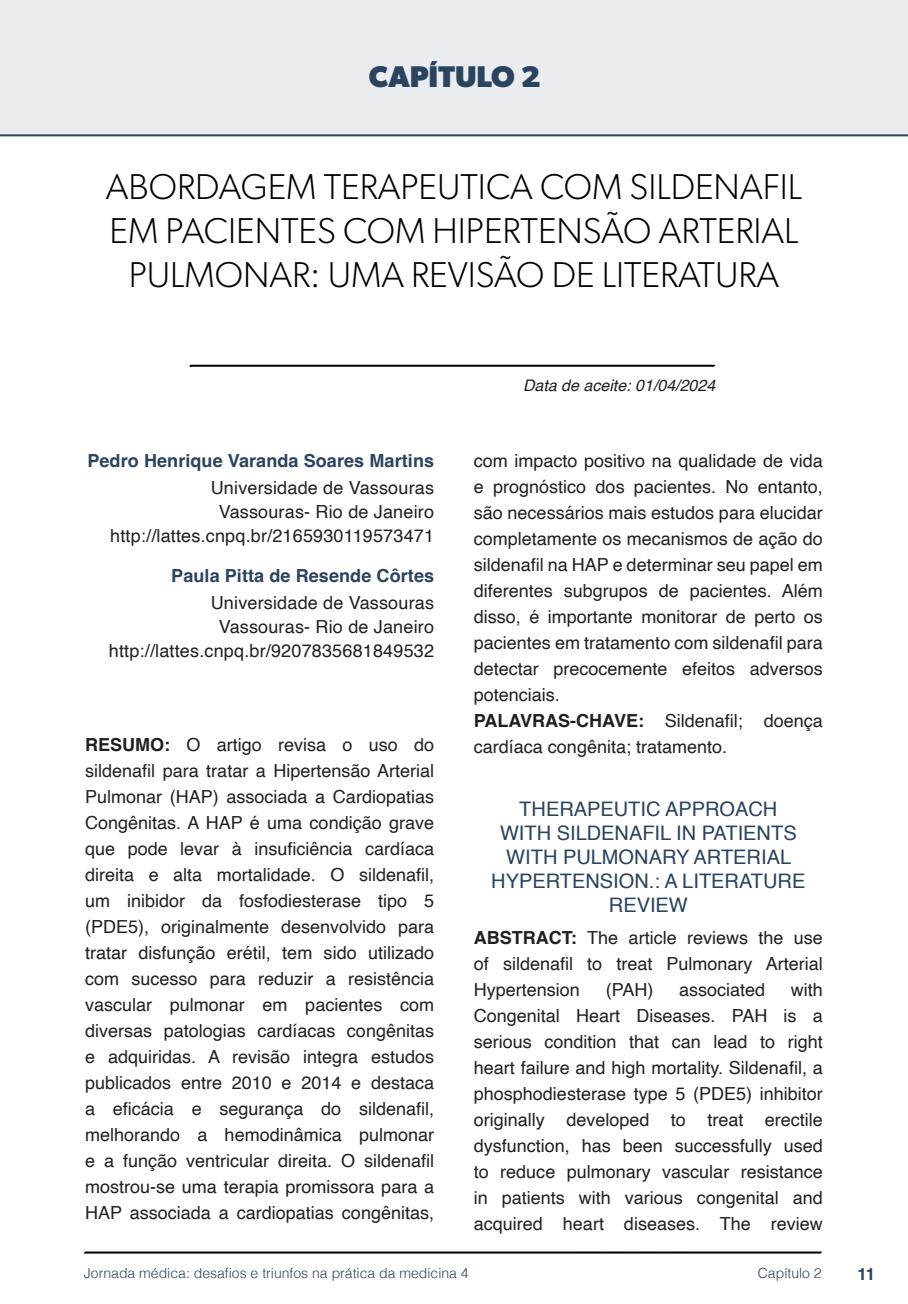
<style>
.page{position:relative;width:908px;height:1304px;background:#fff}
.page>*{position:absolute;margin:0;border:0;box-sizing:border-box;transform-origin:0 0}
.nome_artigos{font:300 36px/44px "Gibson";color:#000;text-align:center}
.capítulos{font:700 30px "Gibson";color:#2a435e}
.título_Inglês{font:20px/24px "Helvetica";color:#2a435e;text-align:center}
.Resumos_e_PC_TXT{font:18px/26px "Helvetica";color:#231f20;text-align:justify}
.info_autores{font:18px "Helvetica";letter-spacing:.01em;color:#231f20}
.nome_autores{font:700 18px "Helvetica";letter-spacing:.005em;color:#2a435e}
.t1{font:700 16.8px "Helvetica";color:#2a435e}
.t2{font:italic 16px "Helvetica";color:#231f20}
.t3{font:300 14px "Helvetica";color:#2a435e}
.s1{font-weight:700}
</style>
<div class="page">
<svg style="left:84px;top:1251px;width:737px;height:3px;background:#515151"></svg>
<div style="left:0;top:0;width:907px;height:136px;background:#eaecef"></div>
<svg style="left:189px;top:364px;width:526px;height:3px;background:#4f4f4f"></svg>
<div style="left:44px;top:72px;width:68px;height:61px;background:#eaecef"></div>
<p class="capítulos" style="left:369px;top:58px;width:173px">CAPÍTULO 2</p>
<p class="nome_artigos" style="left:106px;top:164px;width:697px">ABORDAGEM TERAPEUTICA COM SILDENAFIL<br>EM PACIENTES COM HIPERTENSÃO ARTERIAL<br>PULMONAR: UMA REVISÃO DE LITERATURA</p>
<p class="nome_autores" style="left:87px;top:450px;width:348px">Pedro Henrique Varanda Soares Martins</p>
<p class="info_autores" style="left:211px;top:474px;width:225px">Universidade de Vassouras</p>
<p class="info_autores" style="left:219px;top:498px;width:217px">Vassouras- Rio de Janeiro</p>
<p class="info_autores" style="left:110px;top:522px;width:325px">http://lattes.cnpq.br/2165930119573471</p>
<p class="nome_autores" style="left:171px;top:564px;width:264px">Paula Pitta de Resende Côrtes</p>
<p class="info_autores" style="left:211px;top:589px;width:225px">Universidade de Vassouras</p>
<p class="info_autores" style="left:219px;top:613px;width:217px">Vassouras- Rio de Janeiro</p>
<p class="info_autores" style="left:109px;top:637px;width:326px">http://lattes.cnpq.br/9207835681849532</p>
<p class="Resumos_e_PC_TXT" style="left:85px;top:732px;width:350px"><span class="s1">RESUMO:</span> O artigo revisa o uso do sildenafil para tratar a Hipertensão Arterial Pulmonar (HAP) associada a Cardiopatias Congênitas. A HAP é uma condição grave que pode levar à insuficiência cardíaca direita e alta mortalidade. O sildenafil, um inibidor da fosfodiesterase tipo 5 (PDE5), originalmente desenvolvido para tratar disfunção erétil, tem sido utilizado com sucesso para reduzir a resistência vascular pulmonar em pacientes com diversas patologias cardíacas congênitas e adquiridas. A revisão integra estudos publicados entre 2010 e 2014 e destaca a eficácia e segurança do sildenafil, melhorando a hemodinâmica pulmonar e a função ventricular direita. O sildenafil mostrou-se uma terapia promissora para a HAP associada a cardiopatias congênitas,</p>
<p class="t2" style="left:523px;top:373px;width:194px">Data de aceite: 01/04/2024</p>
<p class="Resumos_e_PC_TXT" style="left:473px;top:448px;width:350px">com impacto positivo na qualidade de vida e prognóstico dos pacientes. No entanto, são necessários mais estudos para elucidar completamente os mecanismos de ação do sildenafil na HAP e determinar seu papel em diferentes subgrupos de pacientes. Além disso, é importante monitorar de perto os pacientes em tratamento com sildenafil para detectar precocemente efeitos adversos potenciais.</p>
<p class="Resumos_e_PC_TXT" style="left:473px;top:708px;width:350px"><span class="s1">PALAVRAS-CHAVE:</span> Sildenafil; doença cardíaca congênita; tratamento.</p>
<p class="título_Inglês" style="left:491px;top:798px;width:315px">THERAPEUTIC APPROACH<br>WITH SILDENAFIL IN PATIENTS<br>WITH PULMONARY ARTERIAL<br>HYPERTENSION.: A LITERATURE<br>REVIEW</p>
<p class="Resumos_e_PC_TXT" style="left:473px;top:925px;width:350px"><span class="s1">ABSTRACT:</span> The article reviews the use of sildenafil to treat Pulmonary Arterial Hypertension</p>
<p class="Resumos_e_PC_TXT" style="left:605px;top:977px;width:49px">(PAH)</p>
<p class="Resumos_e_PC_TXT" style="left:678px;top:977px;width:88px">associated</p>
<p class="Resumos_e_PC_TXT" style="left:473px;top:977px;width:350px;text-indent:317px">with Congenital Heart Diseases. PAH is a serious condition that can lead to right heart failure and high mortality. Sildenafil, a phosphodiesterase type 5 (PDE5) inhibitor originally developed to treat erectile dysfunction, has been successfully used to reduce pulmonary vascular resistance in patients with various congenital and acquired heart diseases. The review</p>
<p class="t3" style="left:84px;top:1261px;width:386px">Jornada médica: desafios e triunfos na prática da medicina 4</p>
<p class="t3" style="left:757px;top:1261px;width:65px">Capítulo 2</p>
<p class="t1" style="left:857px;top:1264px;width:19px">11</p>
</div>
